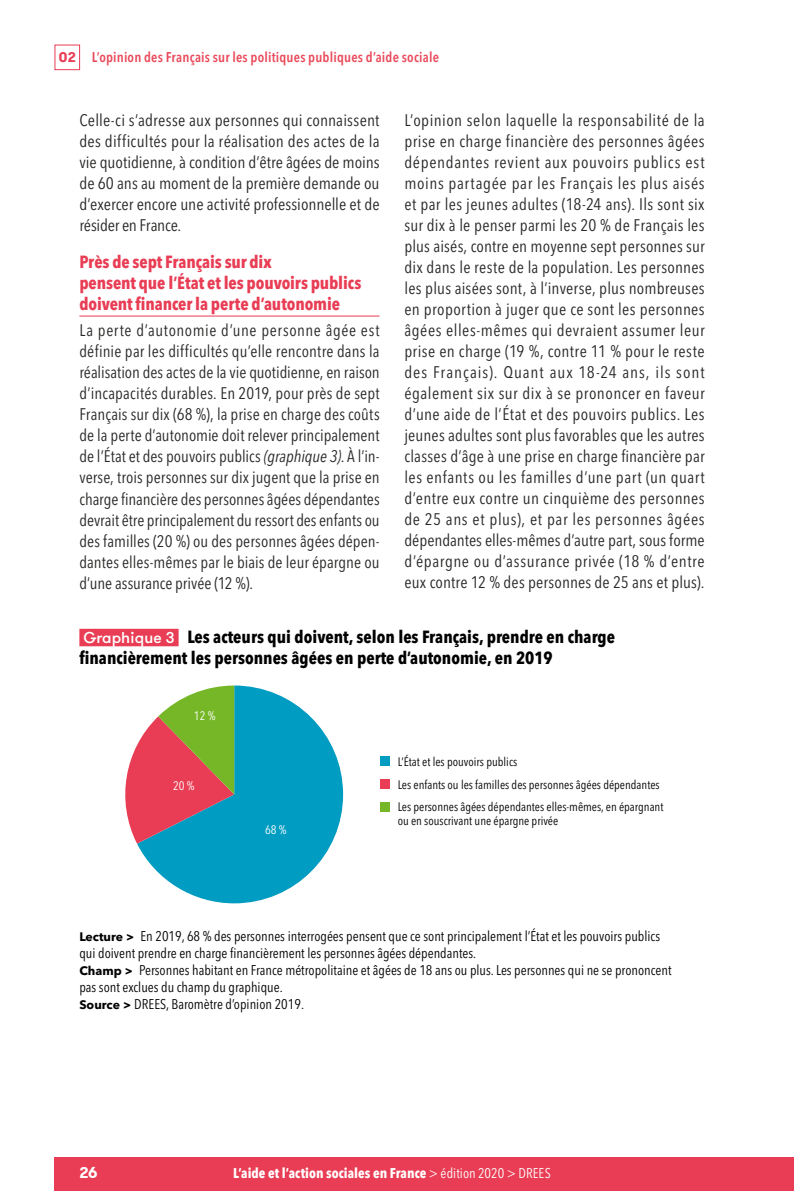
<style>
.page{position:relative;width:794px;height:1191px;background:#fff}
.page>*{position:absolute;margin:0;border:0;box-sizing:border-box;transform-origin:0 0}
.t1{font:700 condensed 17.5px/21px "Avenir Next LT Pro";color:#000}
.t2{font:700 condensed 17.5px/21px "Avenir Next LT Pro";letter-spacing:-.005em;color:#e83d54}
.t3{font:condensed 16.62px/21px "Avenir Next LT Pro";letter-spacing:.005em;color:#272726;text-align:justify}
.t4{font:700 15.75px "GT Walsheim";color:#fff}
.t5{font:condensed 14px/16.8px "Avenir Next LT Pro";color:#000}
.t6{font:600 condensed 14px "Avenir Next LT Pro";letter-spacing:.015em;color:#e94a5b}
.t7{font:700 condensed 14px "Avenir Next LT Pro";color:#fff}
.t8{font:condensed 12.25px/14.7px "Avenir Next LT Pro";color:#000}
.t9{font:condensed 12.25px "Avenir Next LT Pro";color:#fff}
.s1{font-family:"GT Walsheim Pro Trial";font-weight:700;font-stretch:normal;color:#e83d54}
.s2{font-family:"GT Walsheim";font-weight:500;font-stretch:normal;font-size:15.75px;color:#fff}
.s3{font-style:italic}
.s4{font-weight:700;font-stretch:normal;font-size:12.25px}
.s5{font-weight:400}
</style>
<div class="page">
<div style="left:55px;top:45px;width:25px;height:25px;border:1px solid #e83d54"></div>
<div style="left:55px;top:1157px;width:739px;height:34px;background:#e83d54"></div>
<hr style="left:79px;top:316px;width:300px;height:1px;background:#e83d54">
<div style="left:79px;top:629px;width:100px;height:17px;background:#e83d54"></div>
<div style="left:380px;top:756px;width:10px;height:10px;background:#009cc1"></div>
<div style="left:380px;top:779px;width:10px;height:10px;background:#e83d54"></div>
<div style="left:380px;top:802px;width:10px;height:10px;background:#75b726"></div>
<svg style="left:137px;top:685px;width:206px;height:218px;fill:#009cc1"></svg>
<svg style="left:125px;top:685px;width:109px;height:158px"></svg>
<p class="t6" style="left:59px;top:49px;width:382px"><span class="s1">02</span> L’opinion des Français sur les politiques publiques d’aide sociale</p>
<p class="t3" style="left:404px;top:110px;width:302px">L’opinion selon laquelle la responsabilité de la prise en charge financière des personnes âgées dépendantes revient aux pouvoirs publics est moins partagée par les Français les plus aisés et par les jeunes adultes (18-24 ans). Ils sont six sur dix à le penser parmi les 20 % de Français les plus aisés, contre en moyenne sept personnes sur dix dans le reste de la population. Les personnes les plus aisées sont, à l’inverse, plus nombreuses en proportion à juger que ce sont les personnes âgées elles-mêmes qui devraient assumer leur prise en charge (19 %, contre 11 % pour le reste des Français). Quant aux 18-24 ans, ils sont également six sur dix à se prononcer en faveur d’une aide de l’État et des pouvoirs publics. Les jeunes adultes sont plus favorables que les autres classes d’âge à une prise en charge financière par les enfants ou les familles d’une part (un quart d’entre eux contre un cinquième des personnes de 25 ans et plus), et par les personnes âgées dépendantes elles-mêmes d’autre part, sous forme d’épargne ou d’assurance privée (18 % d’entre eux contre 12 % des personnes de 25 ans et plus).</p>
<p class="t1" style="left:79px;top:626px;width:537px"><span class="s2">Graphique 3</span> Les acteurs qui doivent, selon les Français, prendre en charge financièrement les personnes âgées en perte d’autonomie, en 2019</p>
<p class="t3" style="left:79px;top:110px;width:302px">Celle-ci s’adresse aux personnes qui connaissent des difficultés pour la réalisation des actes de la vie quotidienne, à condition d’être âgées de moins de 60 ans au moment de la première demande ou d’exercer encore une activité professionnelle et de résider en France.</p>
<p class="t2" style="left:79px;top:251px;width:283px">Près de sept Français sur dix<br>pensent que l’État et les pouvoirs publics doivent financer la perte d’autonomie</p>
<p class="t3" style="left:79px;top:320px;width:302px">La perte d’autonomie d’une personne âgée est définie par les difficultés qu’elle rencontre dans la réalisation des actes de la vie quotidienne, en raison d’incapacités durables. En 2019, pour près de sept Français sur dix (68 %), la prise en charge des coûts de la perte d’autonomie doit relever principalement de l’État et des pouvoirs publics <span class="s3">(graphique 3)</span>. À l’in&shy;verse, trois personnes sur dix jugent que la prise en charge financière des personnes âgées dépendantes devrait être principalement du ressort des enfants ou des familles (20 %) ou des personnes âgées dépen&shy;dantes elles-mêmes par le biais de leur épargne ou d’une assurance privée (12 %).</p>
<p class="t9" style="left:194px;top:708px;width:23px">12 %</p>
<p class="t9" style="left:173px;top:778px;width:23px">20 %</p>
<p class="t9" style="left:265px;top:822px;width:23px">68 %</p>
<p class="t8" style="left:398px;top:750px;width:263px;line-height:23.1px">L’État et les pouvoirs publics<br>Les enfants ou les familles des personnes âgées dépendantes</p>
<p class="t8" style="left:398px;top:799px;width:267px">Les personnes âgées dépendantes elles-mêmes, en épargnant ou en souscrivant une épargne privée</p>
<p class="t5" style="left:79px;top:928px;width:593px"><span class="s4">Lecture &gt;</span> En 2019, 68 % des personnes interrogées pensent que ce sont principalement l’État et les pouvoirs publics qui doivent prendre en charge financièrement les personnes âgées dépendantes.<br><span class="s4">Champ &gt;</span> Personnes habitant en France métropolitaine et âgées de 18 ans ou plus. Les personnes qui ne se prononcent pas sont exclues du champ du graphique.<br><span class="s4">Source &gt;</span> DREES, Baromètre d’opinion 2019.</p>
<p class="t4" style="left:79px;top:1162px;width:20px">26</p>
<p class="t7" style="left:233px;top:1165px;width:319px">L’aide et l’action sociales en France <span class="s5">&gt; édition 2020 &gt; DREES</span></p>
</div>
